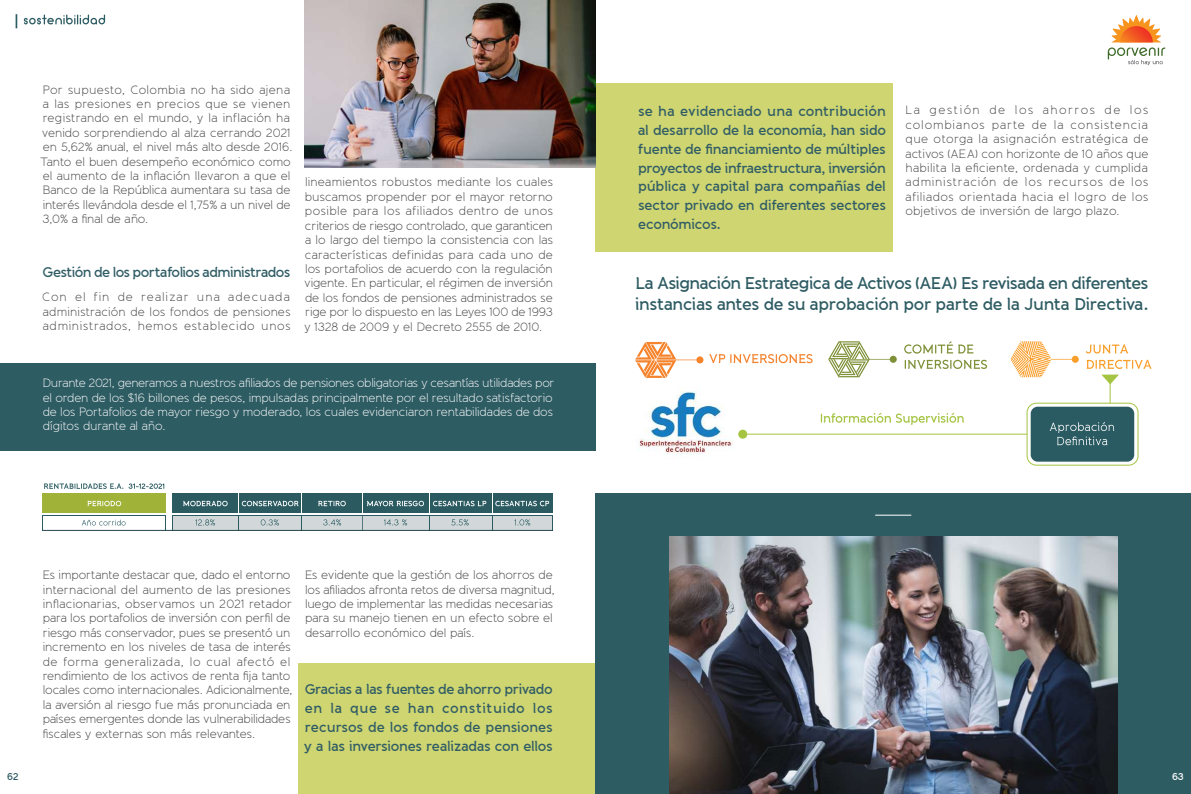
<style>
.page{position:relative;width:1191px;height:794px;background:#fff}
.page>*{position:absolute;margin:0;border:0;box-sizing:border-box;transform-origin:0 0}
.t1{font:600 17px/20.4px "Banda";letter-spacing:-.03em;color:#2e5c63}
.t2{font:600 14px/18.8px "Banda";letter-spacing:-.02em;color:#305c65;text-align:justify}
.t3{font:600 14px "Banda";letter-spacing:-.04em;color:#305c65}
.t4{font:300 12px/14.4px "Banda";letter-spacing:-.005em;color:#414042}
.t5{font:300 12px/14.4px "Banda";letter-spacing:-.015em;color:#fff}
.t6{font:600 10px "Banda";color:#305c65}
.t7{font:600 10px "Banda";color:#fff}
</style>
<div class="page">
<svg style="left:1107px;top:15px;width:58px;height:50px"></svg>
<svg style="left:24px;top:15px;width:81px;height:9px"></svg>
<svg style="left:16px;top:14px;width:1px;height:14px"></svg>
<div style="left:0;top:363px;width:595px;height:87px;background:#2e5c63"></div>
<div style="left:298px;top:663px;width:297px;height:131px;background:#ced571"></div>
<div style="left:595px;top:84px;width:298px;height:168px;background:#ced571"></div>
<div style="left:595px;top:493px;width:596px;height:301px;background:#2e5c63"></div>
<img style="left:669px;top:537px;width:448px;height:257px">
<hr style="left:875px;top:514px;width:36px;height:1px;background:#fff">
<img style="left:305px;top:0;width:290px;height:168px">
<div style="left:1030px;top:407px;width:104px;height:54px;background:#2b5b62;border-radius:7px"></div>
<div style="left:1026px;top:403px;width:112px;height:62px;border:1px solid #a4c442;border-radius:9px"></div>
<svg style="left:1049px;top:422px;width:65px;height:23px"></svg>
<svg style="left:635px;top:342px;width:68px;height:36px"></svg>
<svg style="left:709px;top:354px;width:103px;height:9px"></svg>
<svg style="left:828px;top:341px;width:41px;height:36px"></svg>
<div style="left:889px;top:356px;width:7px;height:7px;background:#7e9138;border-radius:3px"></div>
<svg style="left:904px;top:341px;width:69px;height:13px"></svg>
<svg style="left:904px;top:360px;width:83px;height:9px"></svg>
<svg style="left:1085px;top:344px;width:43px;height:9px"></svg>
<div style="left:1071px;top:356px;width:7px;height:7px;background:#f99f2c;border-radius:3px"></div>
<svg style="left:1010px;top:341px;width:41px;height:37px"></svg>
<img style="left:639px;top:389px;width:94px;height:66px">
<hr style="left:739px;top:434px;width:288px;height:1px;background:#a4c442">
<div style="left:738px;top:430px;width:9px;height:9px;background:#a4c442;border-radius:50%"></div>
<svg style="left:821px;top:413px;width:143px;height:12px"></svg>
<div style="left:172px;top:515px;width:190px;height:15px;background:#d2d8da"></div>
<div style="left:172px;top:494px;width:381px;height:19px;background:#2b5b61"></div>
<div style="left:43px;top:494px;width:123px;height:19px;background:#a0b338"></div>
<svg style="left:82px;top:520px;width:44px;height:5px"></svg>
<hr style="left:43px;top:515px;width:123px;height:1px;background:#2b5b62">
<svg style="left:166px;top:516px;width:7px;height:14px"></svg>
<svg style="left:195px;top:519px;width:20px;height:6px"></svg>
<svg style="left:323px;top:519px;width:18px;height:6px"></svg>
<hr style="left:172px;top:515px;width:190px;height:1px;background:#2b5b62">
<svg style="left:88px;top:501px;width:33px;height:5px"></svg>
<svg style="left:44px;top:483px;width:79px;height:6px"></svg>
<svg style="left:129px;top:483px;width:35px;height:6px"></svg>
<svg style="left:183px;top:501px;width:45px;height:5px"></svg>
<svg style="left:318px;top:501px;width:28px;height:5px"></svg>
<svg style="left:239px;top:494px;width:64px;height:36px"></svg>
<svg style="left:362px;top:494px;width:191px;height:36px"></svg>
<hr style="left:43px;top:530px;width:510px;height:1px;background:#24454a">
<svg style="left:1086px;top:360px;width:65px;height:43px"></svg>
<p class="t4" style="left:40px;top:82px;width:254px">Por supuesto, Colombia no ha sido ajena a las presiones en precios que se vienen registrando en el mundo, y la inflación ha venido sorprendiendo al alza cerrando 2021 en 5,62% anual, el nivel más alto desde 2016.<br>Tanto el buen desempeño económico como el aumento de la inflación llevaron a que el Banco de la República aumentara su tasa de interés llevándola desde el 1,75% a un nivel de 3,0% a final de año.</p>
<p class="t3" style="left:42px;top:263px;width:249px">Gestión de los portafolios administrados</p>
<p class="t4" style="left:42px;top:290px;width:250px;text-align:justify">Con el fin de realizar una adecuada administración de los fondos de pensiones administrados, hemos establecido unos</p>
<p class="t4" style="left:304px;top:175px;width:250px;text-align:justify">lineamientos robustos mediante los cuales buscamos propender por el mayor retorno posible para los afiliados dentro de unos criterios de riesgo controlado, que garanticen a lo largo del tiempo la consistencia con las características definidas para cada uno de los portafolios de acuerdo con la regulación vigente. En particular, el régimen de inversión de los fondos de pensiones administrados se rige por lo dispuesto en las Leyes 100 de 1993 y 1328 de 2009 y el Decreto 2555 de 2010.</p>
<p class="t5" style="left:42px;top:376px;width:513px">Durante 2021, generamos a nuestros afiliados de pensiones obligatorias y cesantías utilidades por el orden de los $16 billones de pesos, impulsadas principalmente por el resultado satisfactorio de los Portafolios de mayor riesgo y moderado, los cuales evidenciaron rentabilidades de dos dígitos durante al año.</p>
<p class="t6" style="left:7px;top:770px;width:13px">62</p>
<p class="t4" style="left:42px;top:568px;width:252px">Es importante destacar que, dado el entorno internacional del aumento de las presiones inflacionarias, observamos un 2021 retador para los portafolios de inversión con perfil de riesgo más conservador, pues se presentó un incremento en los niveles de tasa de interés de forma generalizada, lo cual afectó el rendimiento de los activos de renta fija tanto locales como internacionales. Adicionalmente, la aversión al riesgo fue más pronunciada en países emergentes donde las vulnerabilidades fiscales y externas son más relevantes.</p>
<p class="t4" style="left:305px;top:568px;width:252px">Es evidente que la gestión de los ahorros de los afiliados afronta retos de diversa magnitud, luego de implementar las medidas necesarias para su manejo tienen en un efecto sobre el desarrollo económico del país.</p>
<p class="t2" style="left:304px;top:680px;width:250px">Gracias a las fuentes de ahorro privado en la que se han constituido los recursos de los fondos de pensiones y a las inversiones realizadas con ellos</p>
<p class="t2" style="left:638px;top:102px;width:250px">se ha evidenciado una contribución al desarrollo de la economía, han sido fuente de financiamiento de múltiples proyectos de infraestructura, inversión pública y capital para compañías del sector privado en diferentes sectores económicos.</p>
<p class="t4" style="left:905px;top:103px;width:245px;text-align:justify">La gestión de los ahorros de los colombianos parte de la consistencia que otorga la asignación estratégica de activos (AEA) con horizonte de 10 años que habilita la eficiente, ordenada y cumplida administración de los recursos de los afiliados orientada hacia el logro de los objetivos de inversión de largo plazo.</p>
<h1 class="t1" style="left:635px;top:273px;width:515px">La Asignación Estrategica de Activos (AEA) Es revisada en diferentes instancias antes de su aprobación por parte de la Junta Directiva.</h1>
<p class="t7" style="left:1172px;top:770px;width:13px">63</p>
</div>
